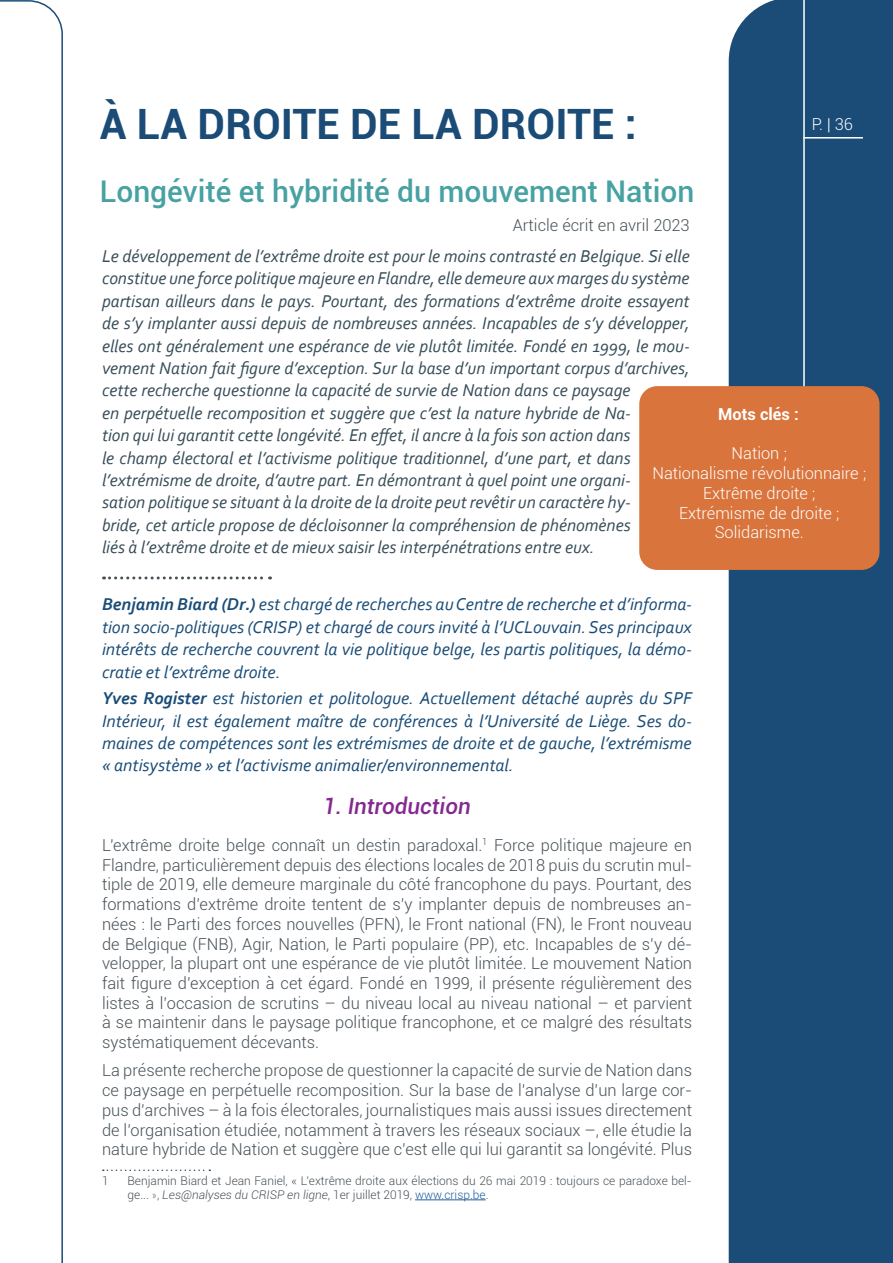
<style>
.page{position:relative;width:893px;height:1263px;background:#fff}
.page>*{position:absolute;margin:0;border:0;box-sizing:border-box;transform-origin:0 0}
.t1{font:700 41.85px "Roboto";color:#1a4c77}
.t2{font:500 29.85px "Roboto";color:#48a1a2}
.t3{font:italic 500 22.35px "Roboto";color:#842990}
.t4{font:italic 18px/22.4px "Corbel";color:#374d58}
.t5{font:italic 18px/22.4px "Corbel";color:#1a4c77;text-align:justify}
.t6{font:300 16.5px/19.8px "Roboto";color:#465056;text-align:justify}
.t7{font:300 16.5px/19.8px "Roboto";color:#fff;text-align:center}
.t8{font:700 16.5px "Roboto";color:#fff}
.t9{font:300 12px/14.4px "Roboto";color:#465056}
.s1{font-weight:700}
.s2{font-family:"Lato"}
.s3{font-style:italic}
.s4{color:#215e9e}
</style>
<div class="page">
<div style="left:729px;top:0;width:164px;height:1263px;background:#1a4c77"></div>
<hr style="left:803px;top:0;width:2px;height:495px;background:#fff">
<hr style="left:803px;top:137px;width:60px;height:2px;background:#fff">
<svg style="left:0;top:0;width:63px;height:1263px"></svg>
<svg style="left:103px;top:1169px;width:107px;height:2px"></svg>
<hr style="left:415px;top:1199px;width:71px;height:1px;background:#215e9e">
<div style="left:639px;top:386px;width:240px;height:184px;background:#d9743c;border-radius:18px"></div>
<svg style="left:104px;top:576px;width:167px;height:3px"></svg>
<h1 class="t1" style="left:100px;top:94px;width:538px">À LA DROITE DE LA DROITE :</h1>
<h2 class="t2" style="left:100px;top:170px;width:596px">Longévité et hybridité du mouvement Nation</h2>
<p class="t6" style="left:513px;top:214px;width:178px">Article écrit en avril 2023</p>
<p class="t7" style="left:812px;top:113px;width:43px">P. | 36</p>
<p class="t4" style="left:102px;top:244px;width:589px">Le développement de l’extrême droite est pour le moins contrasté en Belgique. Si elle constitue une force politique majeure en Flandre, elle demeure aux marges du système partisan ailleurs dans le pays. Pourtant, des formations d’extrême droite essayent de s’y implanter aussi depuis de nombreuses années. Incapables de s’y développer, elles ont généralement une espérance de vie plutôt limitée. Fondé en 1999, le mou&shy;vement Nation fait figure d’exception. Sur la base d’un important corpus d’archives, cette recherche questionne la capacité de survie de Nation dans ce paysage<br>en perpétuelle recomposition et suggère que c’est la nature hybride de Na-<br>tion qui lui garantit cette longévité. En effet, il ancre à la fois son action dans<br>le champ électoral et l’activisme politique traditionnel, d’une part, et dans l’extrémisme de droite, d’autre part. En démontrant à quel point une organi-<br>sation politique se situant à la droite de la droite peut revêtir un caractère hy-<br>bride, cet article propose de décloisonner la compréhension de phénomènes<br>liés à l’extrême droite et de mieux saisir les interpénétrations entre eux.</p>
<p class="t8" style="left:718px;top:402px;width:82px">Mots clés :</p>
<p class="t7" style="left:652px;top:443px;width:215px">Nation ;<br>Nationalisme révolutionnaire ;<br>Extrême droite ;<br>Extrémisme de droite ;<br>Solidarisme.</p>
<p class="t5" style="left:102px;top:593px;width:591px"><span class="s1">Benjamin Biard (Dr.)</span> est chargé de recherches au Centre de recherche et d’informa&shy;tion socio-politiques (CRISP) et chargé de cours invité à l’UCLouvain. Ses principaux intérêts de recherche couvrent la vie politique belge, les partis politiques, la démo&shy;cratie et l’extrême droite.</p>
<p class="t5" style="left:102px;top:687px;width:591px"><span class="s1">Yves Rogister</span> est historien et politologue. Actuellement détaché auprès du SPF Intérieur, il est également maître de conférences à l’Université de Liège. Ses do&shy;maines de compétences sont les extrémismes de droite et de gauche, l’extrémisme « antisystème » et l’activisme animalier/environnemental.</p>
<h3 class="t3" style="left:323px;top:790px;width:149px">1. Introduction</h3>
<p class="t6" style="left:102px;top:834px;width:592px">L’extrême droite belge connaît un destin paradoxal.<sup>1</sup> Force politique majeure en Flandre, particulièrement depuis des élections locales de 2018 puis du scrutin mul&shy;tiple de 2019, elle demeure marginale du côté francophone du pays. Pourtant, des formations d’extrême droite tentent de s’y implanter depuis de nombreuses an&shy;nées : le Parti des forces nouvelles (PFN), le Front national (FN), le Front nouveau de Belgique (FNB), Agir, Nation, le Parti populaire (PP), etc. Incapables de s’y dé&shy;velopper, la plupart ont une espérance de vie plutôt limitée. Le mouvement Nation fait figure d’exception à cet égard. Fondé en 1999, il présente régulièrement des listes à l’occasion de scrutins – du niveau local au niveau national – et parvient à se maintenir dans le paysage politique francophone, et ce malgré des résultats systématiquement décevants.</p>
<p class="t6" style="left:102px;top:1060px;width:592px">La présente recherche propose de questionner la capacité de survie de Nation dans ce paysage en perpétuelle recomposition. Sur la base de l’analyse d’un large cor&shy;pus d’archives – à la fois électorales, journalistiques mais aussi issues directement de l’organisation étudiée, notamment à travers les réseaux sociaux –, elle étudie la nature hybride de Nation et suggère que c’est elle qui lui garantit sa longévité. Plus</p>
<p class="t9" style="left:102px;top:1173px;width:8px">1</p>
<p class="t9" style="left:128px;top:1173px;width:566px">Benjamin Biard et Jean Faniel, « L’extrême droite aux élections du 26 mai 2019 : toujours ce paradoxe bel&shy;ge... <span class="s2">»</span>, <span class="s3">Les@nalyses du CRISP en ligne</span>, 1er juillet 2019, <span class="s4">www.crisp.be</span>.</p>
</div>
